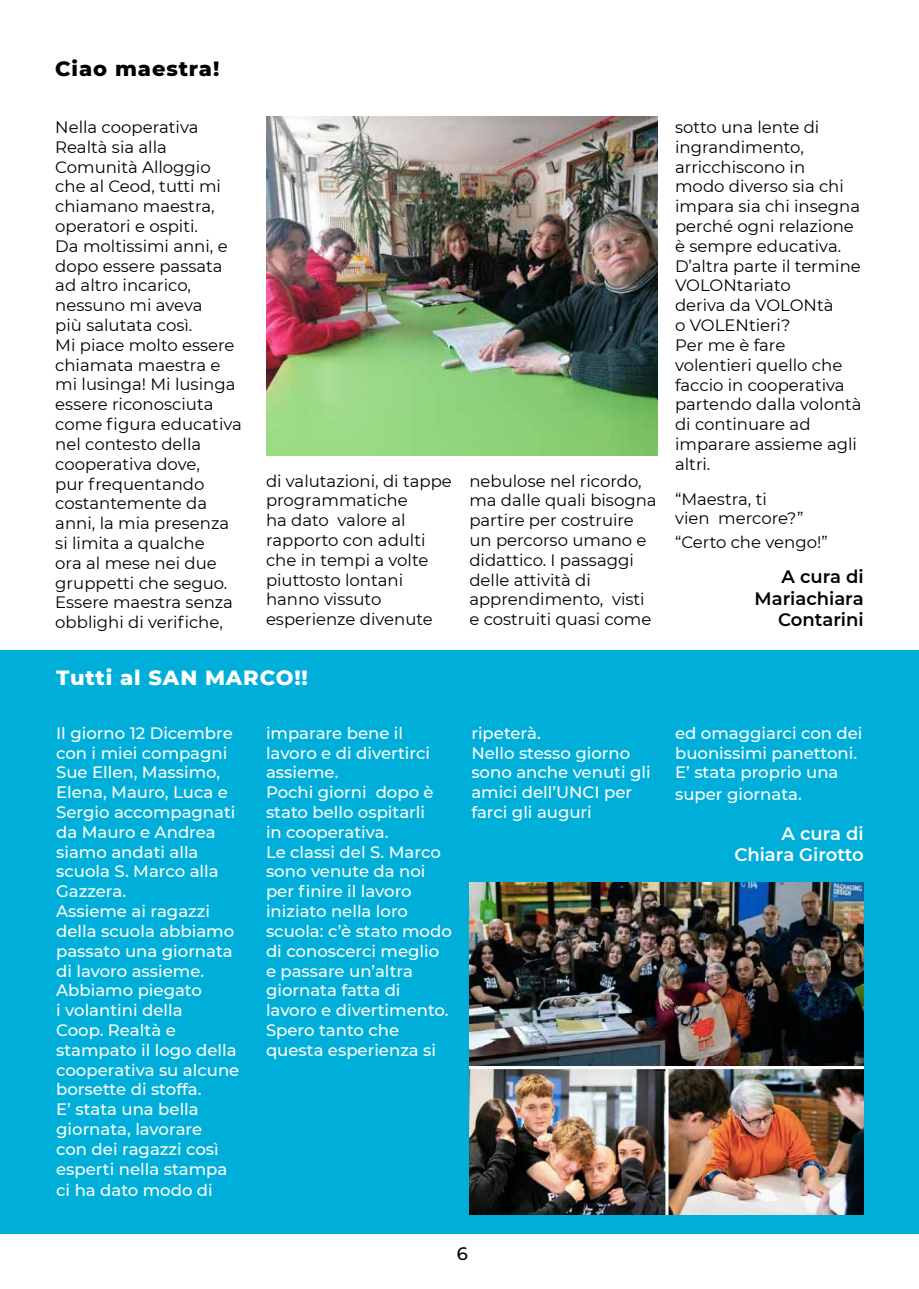
<style>
.page{position:relative;width:919px;height:1289px;background:#fff}
.page>*{position:absolute;margin:0;border:0;box-sizing:border-box;transform-origin:0 0}
.t1{font:800 21px "Montserrat";letter-spacing:.04em;color:#fff}
.t2{font:800 21px "Montserrat";letter-spacing:.04em;color:#000}
.t3{font:600 18px/21.6px "Montserrat";color:#000;text-align:right}
.t4{font:600 18px/21.6px "Montserrat";color:#fff;text-align:right}
.t5{font:500 18px "Montserrat";color:#000}
.t6{font:16.5px/19.8px "Montserrat";color:#000}
.t7{font:500 16.5px/19.8px "Montserrat";color:#fff}
</style>
<div class="page">
<div style="left:0;top:649px;width:918px;height:584px;background:#00afd9"></div>
<img style="left:266px;top:117px;width:392px;height:338px">
<img style="left:469px;top:882px;width:394px;height:332px">
<p class="t2" style="left:55px;top:53px;width:165px">Ciao maestra!</p>
<p class="t6" style="left:55px;top:117px;width:188px">Nella cooperativa<br>Realtà sia alla<br>Comunità Alloggio che al Ceod, tutti mi chiamano maestra, operatori e ospiti.<br>Da moltissimi anni, e dopo essere passata ad altro incarico, nessuno mi aveva<br>più salutata così.<br>Mi piace molto essere chiamata maestra e mi lusinga! Mi lusinga essere riconosciuta come figura educativa nel contesto della cooperativa dove,<br>pur frequentando costantemente da anni, la mia presenza si limita a qualche<br>ora al mese nei due gruppetti che seguo.<br>Essere maestra senza obblighi di verifiche,</p>
<p class="t6" style="left:266px;top:470px;width:187px">di valutazioni, di tappe programmatiche<br>ha dato valore al rapporto con adulti che in tempi a volte piuttosto lontani hanno vissuto esperienze divenute</p>
<p class="t6" style="left:469px;top:470px;width:189px">nebulose nel ricordo, ma dalle quali bisogna partire per costruire un percorso umano e didattico. I passaggi delle attività di apprendimento, visti e costruiti quasi come</p>
<p class="t1" style="left:56px;top:662px;width:253px">Tutti al SAN MARCO!!</p>
<p class="t6" style="left:675px;top:117px;width:188px">sotto una lente di ingrandimento, arricchiscono in<br>modo diverso sia chi impara sia chi insegna perché ogni relazione è sempre educativa.<br>D’altra parte il termine<br>VOLONtariato<br>deriva da VOLONtà<br>o VOLENtieri?<br>Per me è fare volentieri quello che faccio in cooperativa partendo dalla volontà di continuare ad imparare assieme agli altri.</p>
<p class="t6" style="left:675px;top:488px;width:130px">“Maestra, ti vien mercore?”</p>
<p class="t6" style="left:675px;top:531px;width:154px">“Certo che vengo!”</p>
<p class="t3" style="left:754px;top:565px;width:110px">A cura di<br>Mariachiara<br>Contarini</p>
<p class="t7" style="left:56px;top:722px;width:185px">Il giorno 12 Dicembre con i miei compagni<br>Sue Ellen, Massimo,<br>Elena, Mauro, Luca e<br>Sergio accompagnati da Mauro e Andrea siamo andati alla scuola S. Marco alla<br>Gazzera.<br>Assieme ai ragazzi della scuola abbiamo passato una giornata di lavoro assieme.<br>Abbiamo piegato<br>i volantini della<br>Coop. Realtà e stampato il logo della cooperativa su alcune borsette di stoffa.<br>E’ stata una bella giornata, lavorare<br>con dei ragazzi così esperti nella stampa</p>
<p class="t7" style="left:56px;top:1179px;width:158px">ci ha dato modo di</p>
<p class="t7" style="left:266px;top:722px;width:187px">imparare bene il lavoro e di divertirci assieme.<br>Pochi giorni dopo è stato bello ospitarli<br>in cooperativa.<br>Le classi del S. Marco sono venute da noi per finire il lavoro iniziato nella loro scuola: c’è stato modo di conoscerci meglio e passare un’altra giornata fatta di lavoro e divertimento.<br>Spero tanto che questa esperienza si</p>
<p class="t7" style="left:471px;top:722px;width:181px">ripeterà.<br>Nello stesso giorno sono anche venuti gli amici dell’UNCI per farci gli auguri</p>
<p class="t7" style="left:675px;top:722px;width:189px">ed omaggiarci con dei buonissimi panettoni.<br>E’ stata proprio una</p>
<p class="t7" style="left:675px;top:783px;width:128px">super giornata.</p>
<p class="t4" style="left:734px;top:821px;width:131px">A cura di<br>Chiara Girotto</p>
<p class="t5" style="left:456px;top:1241px;width:13px">6</p>
</div>
